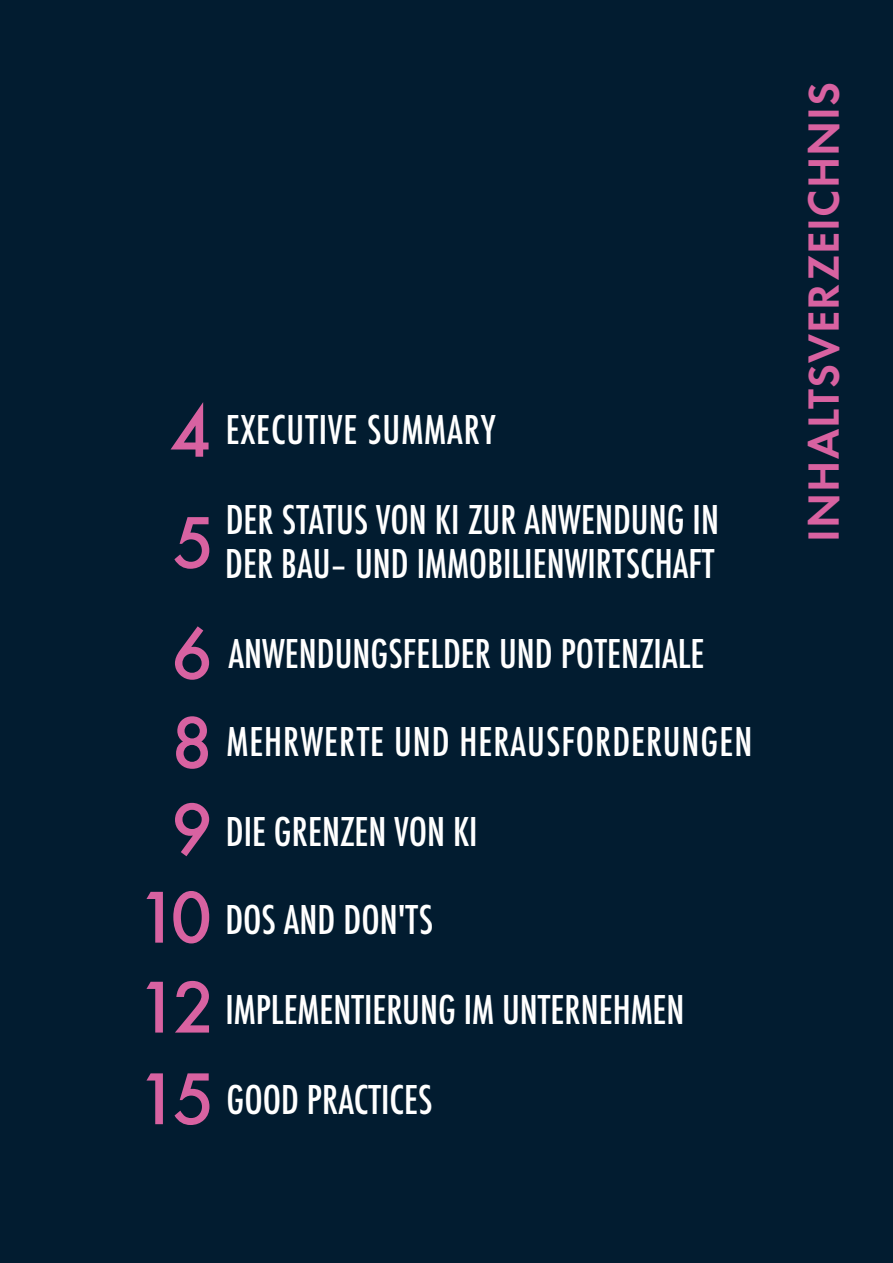
<style>
.page{position:relative;width:893px;height:1263px;background:#021c30}
.page>*{position:absolute;margin:0;border:0;box-sizing:border-box;transform-origin:0 0}
.t1{font:500 67.35px "Futura";color:#d862a1}
.t2{font:45px "Futura Dem";letter-spacing:.025em;color:#d862a1}
.t3{font:500 condensed 38.4px/44.1px "Futura";color:#fff}
.t4{font:500 condensed 38.4px "Futura";letter-spacing:.025em;color:#fff}
.s1{font-stretch:normal;font-size:67.35px;color:#d862a1}
</style>
<div class="page">
<p class="t4" style="left:170px;top:406px;width:327px"><span class="s1">4</span> EXECUTIVE SUMMARY</p>
<h1 class="t1" style="left:173px;top:497px;width:43px">5</h1>
<p class="t3" style="left:225px;top:498px;width:495px">DER STATUS VON KI ZUR ANWENDUNG IN<br>DER BAU– UND IMMOBILIENWIRTSCHAFT</p>
<h1 class="t1" style="left:171px;top:608px;width:43px">6</h1>
<p class="t3" style="left:228px;top:632px;width:477px">ANWENDUNGSFELDER UND POTENZIALE</p>
<h1 class="t1" style="left:171px;top:697px;width:43px">8</h1>
<p class="t4" style="left:226px;top:717px;width:527px">MEHRWERTE UND HERAUSFORDERUNGEN</p>
<h1 class="t1" style="left:171px;top:783px;width:43px">9</h1>
<p class="t3" style="left:226px;top:810px;width:253px">DIE GRENZEN VON KI</p>
<h1 class="t1" style="left:137px;top:871px;width:77px">10</h1>
<h1 class="t1" style="left:137px;top:961px;width:79px">12</h1>
<p class="t3" style="left:225px;top:898px;width:209px">DOS AND DON'TS</p>
<p class="t3" style="left:225px;top:988px;width:461px">IMPLEMENTIERUNG IM UNTERNEHMEN</p>
<p class="t3" style="left:137px;top:1078px;width:297px"><span class="s1">15</span> GOOD PRACTICES</p>
<p class="t2" style="left:793px;top:541px;width:461px;rotate:-90deg">INHALTSVERZEICHNIS</p>
</div>
